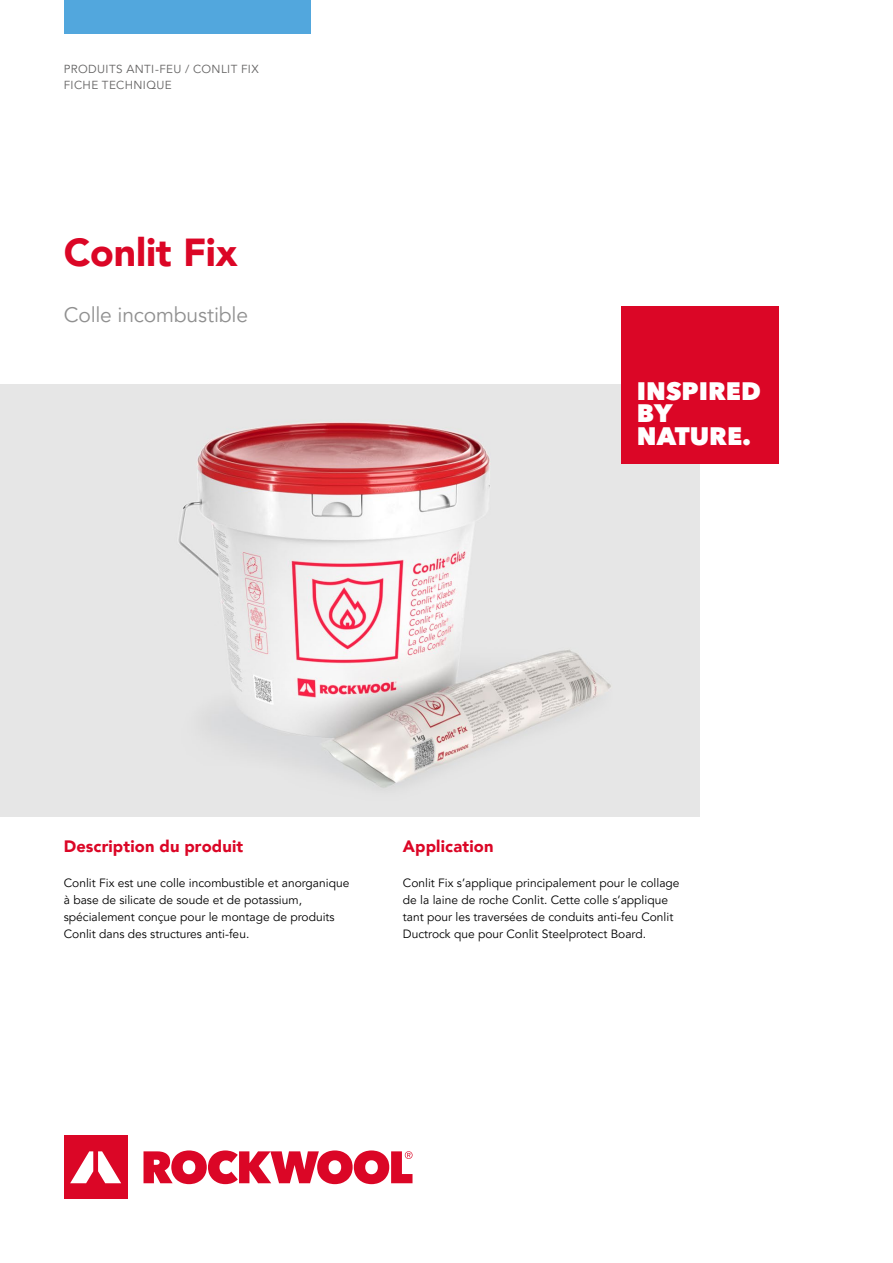
<style>
.page{position:relative;width:893px;height:1263px;background:#fff}
.page>*{position:absolute;margin:0;border:0;box-sizing:border-box;transform-origin:0 0}
.t1{font:900 39px "Avenir LT Pro";letter-spacing:-.005em;color:#db0626}
.t2{font:800 25.05px/22.5px "Avenir Next W1 G";color:#fff}
.t3{font:21px "Avenir LT Pro";letter-spacing:-.01em;color:#909090}
.t4{font:900 16.5px "Avenir LT Pro";letter-spacing:.005em;color:#db0626}
.t5{font:12px/17.2px "Avenir LT Pro";color:#000}
.t6{font:11.7px/16.5px "Avenir LT Pro";letter-spacing:.035em;color:#646363}
</style>
<div class="page">
<div style="left:64px;top:0;width:246px;height:34px;background:#52a7dd"></div>
<div style="left:64px;top:1135px;width:64px;height:64px;background:#db0626"></div>
<svg style="left:70px;top:1151px;width:51px;height:32px"></svg>
<svg style="left:144px;top:1150px;width:268px;height:34px"></svg>
<img style="left:0;top:385px;width:699px;height:431px">
<div style="left:621px;top:306px;width:157px;height:157px;background:#db0626"></div>
<p class="t6" style="left:64px;top:61px;width:196px">PRODUITS ANTI-FEU / CONLIT FIX<br>FICHE TECHNIQUE</p>
<h1 class="t1" style="left:64px;top:229px;width:175px">Conlit Fix</h1>
<h3 class="t3" style="left:64px;top:302px;width:186px">Colle incombustible</h3>
<h2 class="t2" style="left:637px;top:379px;width:125px">INSPIRED<br>BY<br>NATURE.</h2>
<h3 class="t4" style="left:64px;top:836px;width:181px">Description du produit</h3>
<p class="t5" style="left:64px;top:874px;width:287px">Conlit Fix est une colle incombustible et anorganique à base de silicate de soude et de potassium, spécialement conçue pour le montage de produits Conlit dans des structures anti-feu.</p>
<h3 class="t4" style="left:403px;top:836px;width:92px">Application</h3>
<p class="t5" style="left:403px;top:874px;width:278px">Conlit Fix s’applique principalement pour le collage de la laine de roche Conlit. Cette colle s’applique tant pour les traversées de conduits anti-feu Conlit Ductrock que pour Conlit Steelprotect Board.</p>
</div>
